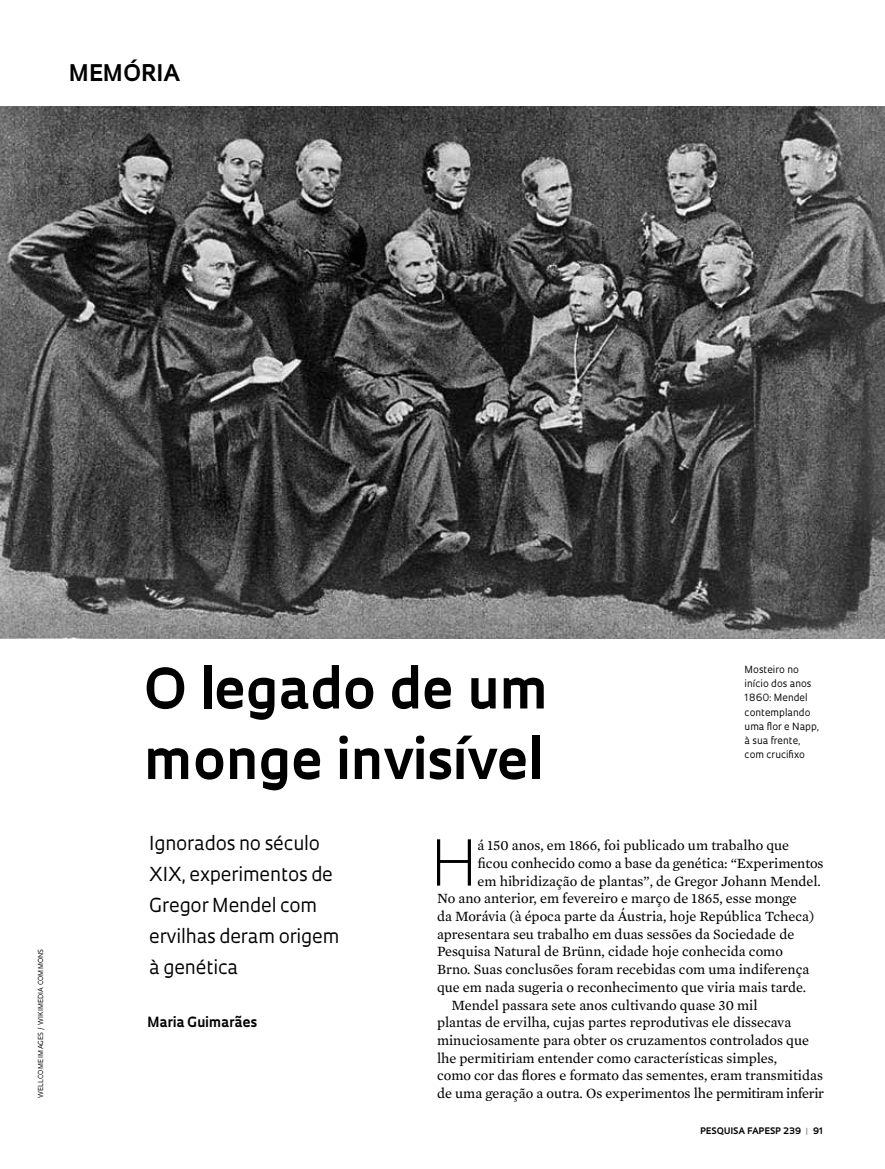
<style>
.page{position:relative;width:885px;height:1169px;background:#fff}
.page>*{position:absolute;margin:0;border:0;box-sizing:border-box;transform-origin:0 0}
.t1{font:300 61.35px "Oculum";color:#000}
.t2{font:700 54px/70.5px "Oculum";color:#000}
.t3{font:700 22.35px "Oculum";color:#000}
.t4{font:18.75px/30.9px "Oculum";letter-spacing:-.01em;color:#000}
.t5{font:14.4px "Mercury Text G2";color:#000}
.t6{font:700 13.65px "Oculum";letter-spacing:-.005em;color:#000}
.t7{font:9.75px/14.1px "Oculum";color:#000}
.t8{font:700 8.7px "Oculum";letter-spacing:.015em;color:#000}
.t9{font:6.75px "Oculum";letter-spacing:.02em;color:#000}
.s1{color:#939598}
</style>
<div class="page">
<img style="left:0;top:107px;width:885px;height:531px">
<h3 class="t3" style="left:68px;top:58px;width:18px">mem</h3>
<h3 class="t3" style="left:123px;top:58px;width:45px">ória</h3>
<p class="t9" style="left:36px;top:1098px;width:151px;rotate:-90deg">wellcom e images / wi kim edia commons</p>
<h2 class="t2" style="left:143px;top:650px;width:406px">O legado de um monge invisível</h2>
<p class="t7" style="left:745px;top:662px;width:76px">Mosteiro no início dos anos<br>1860: Mendel contemplando uma flor e Napp, à sua frente, com crucifixo</p>
<h3 class="t4" style="left:149px;top:827px;width:192px">Ignorados no século<br>XIX, experimentos de<br>Gregor Mendel com ervilhas deram origem à genética</h3>
<p class="t6" style="left:147px;top:1012px;width:111px">Maria Guimarães</p>
<h1 class="t1" style="left:431px;top:820px;width:48px">H</h1>
<p class="t5" style="left:478px;top:835px;width:313px">á 150 anos, em 1866, foi publicado um trabalho que</p>
<p class="t5" style="left:478px;top:852px;width:347px">ficou conhecido como a base da genética: “Experimentos</p>
<p class="t5" style="left:478px;top:870px;width:345px">em hibridização de plantas”, de Gregor Johann Mendel.</p>
<p class="t5" style="left:437px;top:888px;width:361px">No ano anterior, em fevereiro e março de 1865, esse monge</p>
<p class="t5" style="left:437px;top:905px;width:379px">da Morávia (à época parte da Áustria, hoje República Tcheca)</p>
<p class="t5" style="left:437px;top:923px;width:359px">apresentara seu trabalho em duas sessões da Sociedade de</p>
<p class="t5" style="left:437px;top:941px;width:347px">Pesquisa Natural de Brünn, cidade hoje conhecida como</p>
<p class="t5" style="left:437px;top:959px;width:374px">Brno. Suas conclusões foram recebidas com uma indiferença</p>
<p class="t5" style="left:437px;top:976px;width:371px">que em nada sugeria o reconhecimento que viria mais tarde.</p>
<p class="t5" style="left:451px;top:994px;width:308px">Mendel passara sete anos cultivando quase 30 mil</p>
<p class="t5" style="left:437px;top:1012px;width:356px">plantas de ervilha, cujas partes reprodutivas ele dissecava</p>
<p class="t5" style="left:437px;top:1029px;width:374px">minuciosamente para obter os cruzamentos controlados que</p>
<p class="t5" style="left:437px;top:1047px;width:342px">lhe permitiriam entender como características simples,</p>
<p class="t5" style="left:437px;top:1065px;width:387px">como cor das flores e formato das sementes, eram transmitidas</p>
<p class="t5" style="left:437px;top:1082px;width:389px">de uma geração a outra. Os experimentos lhe permitiram inferir</p>
<p class="t8" style="left:700px;top:1124px;width:124px">PESQUISA FAPESP 239 <span class="s1">|</span> 91</p>
</div>
